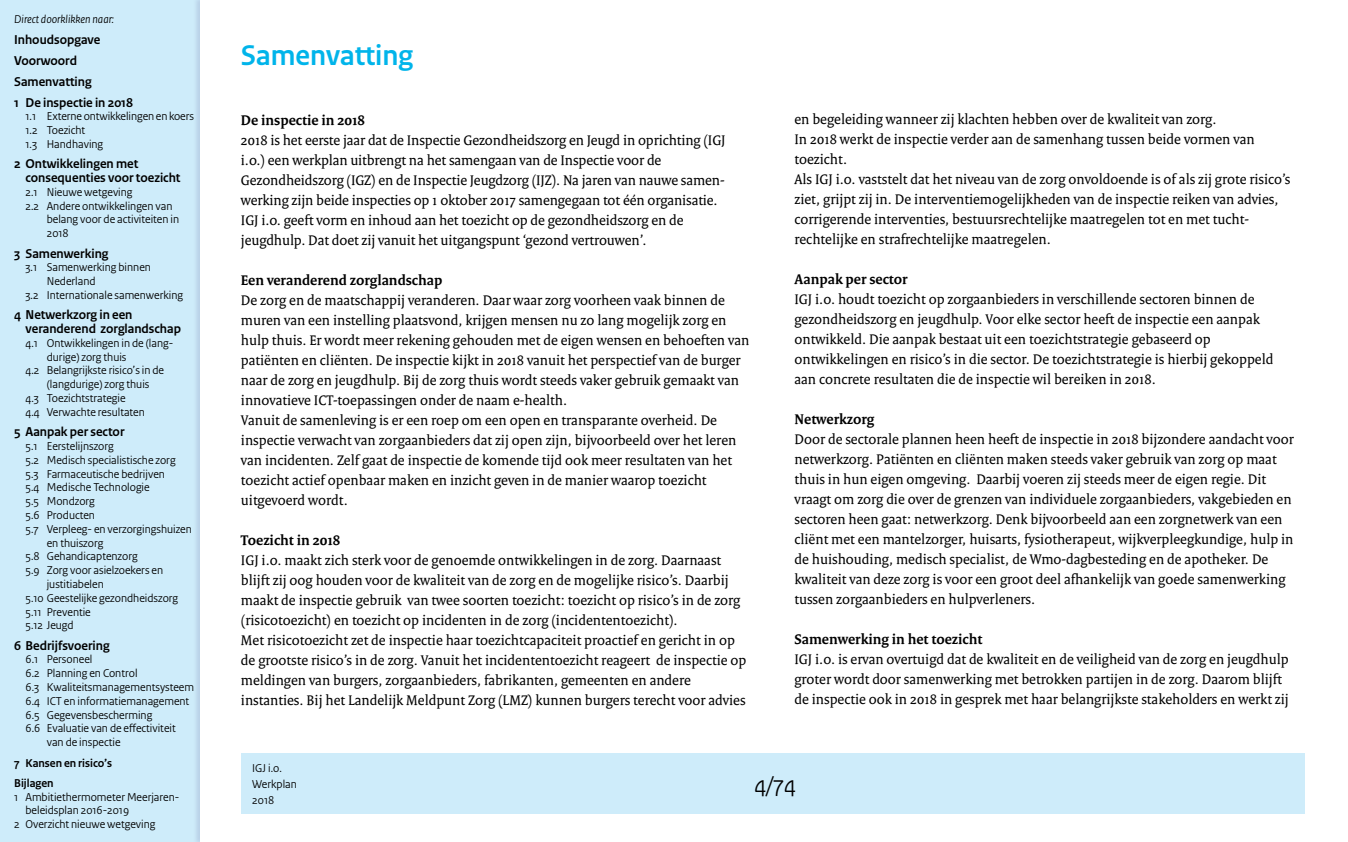
<style>
.page{position:relative;width:1348px;height:842px;background:#fff}
.page>*{position:absolute;margin:0;border:0;box-sizing:border-box;transform-origin:0 0}
.t1{font:700 30px "Rijksoverheid Sans Heading";color:#00b4ea}
.t2{font:24px "Rijksoverheid Sans Heading";color:#000}
.t3{font:15px/20px "Rijksoverheid Serif";color:#000}
.t4{font:700 15px "Rijksoverheid Serif";color:#000}
.t5{font:700 13.5px/20.8px "Rijksoverheid Sans Heading";color:#000}
.t6{font:12px/13.8px "Rijksoverheid Sans Heading";color:#000}
.t7{font:700 12px/20.3px "Rijksoverheid Sans Heading";color:#000}
.t8{font:italic 12px "Rijksoverheid Sans Heading";color:#000}
</style>
<div class="page">
<div style="left:0;top:0;width:201px;height:842px;background:#ceecfa"></div>
<div style="left:241px;top:754px;width:1063px;height:60px;background:#ceecfa"></div>
<div style="left:193px;top:0;width:14px;height:842px;background:#c2ddef"></div>
<div style="left:200px;top:0;width:6px;height:842px;background:#fff"></div>
<p class="t8" style="left:14px;top:13px;width:101px">Direct doorklikken naar:</p>
<p class="t5" style="left:14px;top:30px;width:120px">Inhoudsopgave<br>Voorwoord<br>Samenvatting<br>1 De inspectie in 2018</p>
<p class="t6" style="left:26px;top:110px;width:170px">1.1 Externe ontwikkelingen en koers<br>1.2 Toezicht<br>1.3 Handhaving</p>
<p class="t5" style="left:26px;top:157px;width:156px;line-height:13.8px;text-indent:-11px">2 Ontwikkelingen met consequenties voor toezicht</p>
<p class="t6" style="left:26px;top:185px;width:109px">2.1 Nieuwe wetgeving</p>
<p class="t6" style="left:26px;top:199px;width:148px">2.2 Andere ontwikkelingen van</p>
<p class="t6" style="left:47px;top:213px;width:134px">belang voor de activiteiten in</p>
<p class="t6" style="left:47px;top:227px;width:23px">2018</p>
<p class="t5" style="left:14px;top:243px;width:96px">3 Samenwerking</p>
<p class="t6" style="left:26px;top:261px;width:127px">3.1 Samenwerking binnen</p>
<p class="t6" style="left:47px;top:274px;width:50px">Nederland</p>
<p class="t6" style="left:26px;top:288px;width:159px">3.2 Internationale samenwerking</p>
<p class="t5" style="left:26px;top:308px;width:157px;line-height:13.8px;text-indent:-11px">4 Netwerkzorg in een veranderend zorglandschap</p>
<p class="t6" style="left:26px;top:336px;width:149px">4.1 Ontwikkelingen in de (lang-</p>
<p class="t6" style="left:47px;top:350px;width:81px">durige) zorg thuis</p>
<p class="t6" style="left:26px;top:364px;width:140px">4.2 Belangrijkste risico’s in de</p>
<p class="t6" style="left:47px;top:378px;width:104px">(langdurige) zorg thuis</p>
<p class="t6" style="left:26px;top:391px;width:102px">4.3 Toezichtstrategie</p>
<p class="t6" style="left:26px;top:405px;width:121px">4.4 Verwachte resultaten</p>
<p class="t5" style="left:14px;top:422px;width:112px">5 Aanpak per sector</p>
<p class="t6" style="left:26px;top:439px;width:90px">5.1 Eerstelijnszorg</p>
<p class="t6" style="left:26px;top:453px;width:152px">5.2 Medisch specialistische zorg</p>
<p class="t6" style="left:26px;top:467px;width:141px">5.3 Farmaceutische bedrijven</p>
<p class="t6" style="left:26px;top:481px;width:126px">5.4 Medische Technologie</p>
<p class="t6" style="left:26px;top:494px;width:71px">5.5 Mondzorg</p>
<p class="t6" style="left:26px;top:508px;width:71px">5.6 Producten</p>
<p class="t6" style="left:26px;top:522px;width:168px">5.7 Verpleeg- en verzorgingshuizen</p>
<p class="t6" style="left:47px;top:536px;width:58px">en thuiszorg</p>
<p class="t6" style="left:26px;top:550px;width:114px">5.8 Gehandicaptenzorg</p>
<p class="t6" style="left:26px;top:563px;width:139px">5.9 Zorg voor asielzoekers en</p>
<p class="t6" style="left:47px;top:577px;width:58px">justitiabelen</p>
<p class="t6" style="left:26px;top:591px;width:154px">5.10 Geestelijke gezondheidszorg</p>
<p class="t6" style="left:26px;top:605px;width:67px">5.11 Preventie</p>
<p class="t6" style="left:26px;top:619px;width:50px">5.12 Jeugd</p>
<p class="t5" style="left:14px;top:635px;width:97px">6 Bedrijfsvoering</p>
<p class="t6" style="left:26px;top:653px;width:68px">6.1 Personeel</p>
<p class="t6" style="left:26px;top:667px;width:114px">6.2 Planning en Control</p>
<p class="t6" style="left:26px;top:680px;width:170px">6.3 Kwaliteitsmanagementsysteem</p>
<p class="t6" style="left:26px;top:694px;width:165px">6.4 ICT en informatiemanagement</p>
<p class="t6" style="left:26px;top:708px;width:128px">6.5 Gegevensbescherming</p>
<p class="t6" style="left:26px;top:722px;width:152px">6.6 Evaluatie van de effectiviteit</p>
<p class="t6" style="left:47px;top:736px;width:75px">van de inspectie</p>
<p class="t7" style="left:14px;top:753px;width:99px">7 Kansen en risico’s<br>Bijlagen</p>
<p class="t6" style="left:14px;top:790px;width:167px">1 Ambitiethermometer Meerjaren-</p>
<p class="t6" style="left:26px;top:804px;width:105px">beleidsplan 2016-2019</p>
<p class="t6" style="left:14px;top:818px;width:143px">2 Overzicht nieuwe wetgeving</p>
<h1 class="t1" style="left:241px;top:38px;width:174px">Samenvatting</h1>
<p class="t4" style="left:241px;top:111px;width:126px">De inspectie in 2018</p>
<p class="t3" style="left:241px;top:130px;width:486px">2018 is het eerste jaar dat de Inspectie Gezondheidszorg en Jeugd in oprichting (IGJ i.o.) een werkplan uitbrengt na het samengaan van de Inspectie voor de Gezondheidszorg (IGZ) en de Inspectie Jeugdzorg (IJZ). Na jaren van nauwe samen&shy;werking zijn beide inspecties op 1 oktober 2017 samengegaan tot één organisatie.<br>IGJ i.o. geeft vorm en inhoud aan het toezicht op de gezondheidszorg en de jeugdhulp. Dat doet zij vanuit het uitgangspunt ‘gezond vertrouwen’.</p>
<p class="t4" style="left:241px;top:271px;width:203px">Een veranderend zorglandschap</p>
<p class="t3" style="left:241px;top:290px;width:510px">De zorg en de maatschappij veranderen. Daar waar zorg voorheen vaak binnen de muren van een instelling plaatsvond, krijgen mensen nu zo lang mogelijk zorg en hulp thuis. Er wordt meer rekening gehouden met de eigen wensen en behoeften van patiënten en cliënten. De inspectie kijkt in 2018 vanuit het perspectief van de burger naar de zorg en jeugdhulp. Bij de zorg thuis wordt steeds vaker gebruik gemaakt van innovatieve ICT-toepassingen onder de naam e-health.<br>Vanuit de samenleving is er een roep om een open en transparante overheid. De inspectie verwacht van zorgaanbieders dat zij open zijn, bijvoorbeeld over het leren van incidenten. Zelf gaat de inspectie de komende tijd ook meer resultaten van het toezicht actief openbaar maken en inzicht geven in de manier waarop toezicht uitgevoerd wordt.</p>
<p class="t4" style="left:241px;top:531px;width:101px">Toezicht in 2018</p>
<p class="t3" style="left:241px;top:550px;width:507px">IGJ i.o. maakt zich sterk voor de genoemde ontwikkelingen in de zorg. Daarnaast blijft zij oog houden voor de kwaliteit van de zorg en de mogelijke risico’s. Daarbij maakt de inspectie gebruik van twee soorten toezicht: toezicht op risico’s in de zorg (risicotoezicht) en toezicht op incidenten in de zorg (incidententoezicht).<br>Met risicotoezicht zet de inspectie haar toezichtcapaciteit proactief en gericht in op de grootste risico’s in de zorg. Vanuit het incidententoezicht reageert de inspectie op meldingen van burgers, zorgaanbieders, fabrikanten, gemeenten en andere instanties. Bij het Landelijk Meldpunt Zorg (LMZ) kunnen burgers terecht voor advies</p>
<p class="t3" style="left:794px;top:109px;width:497px">en begeleiding wanneer zij klachten hebben over de kwaliteit van zorg.<br>In 2018 werkt de inspectie verder aan de samenhang tussen beide vormen van toezicht.<br>Als IGJ i.o. vaststelt dat het niveau van de zorg onvoldoende is of als zij grote risico’s ziet, grijpt zij in. De interventiemogelijkheden van de inspectie reiken van advies, corrigerende interventies, bestuursrechtelijke maatregelen tot en met tucht&shy;rechtelijke en strafrechtelijke maatregelen.</p>
<p class="t4" style="left:794px;top:270px;width:115px">Aanpak per sector</p>
<p class="t3" style="left:794px;top:289px;width:480px">IGJ i.o. houdt toezicht op zorgaanbieders in verschillende sectoren binnen de gezondheidszorg en jeugdhulp. Voor elke sector heeft de inspectie een aanpak ontwikkeld. Die aanpak bestaat uit een toezichtstrategie gebaseerd op ontwikkelingen en risico’s in die sector. De toezichtstrategie is hierbij gekoppeld aan concrete resultaten die de inspectie wil bereiken in 2018.</p>
<p class="t4" style="left:794px;top:410px;width:81px">Netwerkzorg</p>
<p class="t3" style="left:794px;top:429px;width:501px">Door de sectorale plannen heen heeft de inspectie in 2018 bijzondere aandacht voor netwerkzorg. Patiënten en cliënten maken steeds vaker gebruik van zorg op maat thuis in hun eigen omgeving. Daarbij voeren zij steeds meer de eigen regie. Dit vraagt om zorg die over de grenzen van individuele zorgaanbieders, vakgebieden en sectoren heen gaat: netwerkzorg. Denk bijvoorbeeld aan een zorgnetwerk van een cliënt met een mantelzorger, huisarts, fysiotherapeut, wijkverpleegkundige, hulp in de huishouding, medisch specialist, de Wmo-dagbesteding en de apotheker. De kwaliteit van deze zorg is voor een groot deel afhankelijk van goede samenwerking tussen zorgaanbieders en hulpverleners.</p>
<p class="t4" style="left:794px;top:630px;width:190px">Samenwerking in het toezicht</p>
<p class="t3" style="left:794px;top:649px;width:496px">IGJ i.o. is ervan overtuigd dat de kwaliteit en de veiligheid van de zorg en jeugdhulp groter wordt door samenwerking met betrokken partijen in de zorg. Daarom blijft de inspectie ook in 2018 in gesprek met haar belangrijkste stakeholders en werkt zij</p>
<p class="t6" style="left:252px;top:760px;width:46px;line-height:16px">IGJ i.o.<br>Werkplan<br>2018</p>
<h2 class="t2" style="left:754px;top:770px;width:43px">4/74</h2>
</div>
